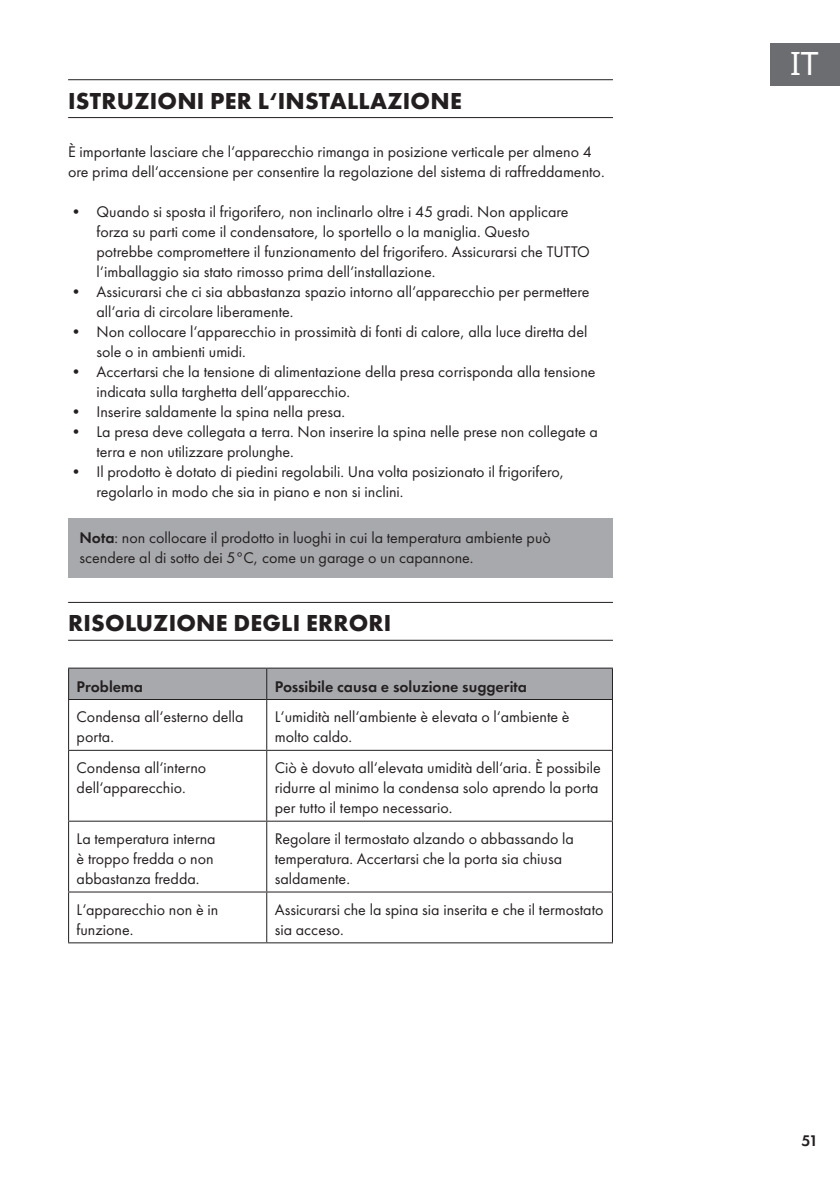
<style>
.page{position:relative;width:840px;height:1191px;background:#fff}
.page>*{position:absolute;margin:0;border:0;box-sizing:border-box;transform-origin:0 0}
.t1{font:32px "Noto Sans";color:#fff}
.t2{font:700 24px "Futura PTW08";letter-spacing:.01em;color:#231f20}
.t3{font:16px/20px "Futura PTW08";color:#231f20}
.t4{font:600 16px "Futura PTW08";color:#231f20}
.s1{font-weight:600}
</style>
<div class="page">
<div style="left:770px;top:43px;width:69px;height:42px;background:#6c6d70"></div>
<hr style="left:68px;top:79px;width:544px;height:1px;background:#231f20">
<hr style="left:68px;top:117px;width:544px;height:1px;background:#231f20">
<div style="left:68px;top:519px;width:544px;height:59px;background:#a8a9ad"></div>
<hr style="left:68px;top:602px;width:544px;height:1px;background:#231f20">
<hr style="left:68px;top:640px;width:544px;height:1px;background:#231f20">
<div style="left:69px;top:668px;width:542px;height:31px;background:#a8a9ad"></div>
<hr style="left:68px;top:667px;width:198px;height:1px;background:#231f20">
<hr style="left:68px;top:668px;width:1px;height:31px;background:#231f20">
<hr style="left:266px;top:667px;width:346px;height:1px;background:#231f20">
<hr style="left:266px;top:668px;width:1px;height:31px;background:#231f20">
<hr style="left:611px;top:668px;width:1px;height:31px;background:#231f20">
<hr style="left:68px;top:699px;width:198px;height:1px;background:#231f20">
<hr style="left:68px;top:700px;width:1px;height:50px;background:#231f20">
<hr style="left:266px;top:699px;width:346px;height:1px;background:#231f20">
<hr style="left:266px;top:700px;width:1px;height:50px;background:#231f20">
<hr style="left:611px;top:700px;width:1px;height:50px;background:#231f20">
<hr style="left:68px;top:750px;width:198px;height:1px;background:#231f20">
<hr style="left:68px;top:751px;width:1px;height:69px;background:#231f20">
<hr style="left:266px;top:750px;width:346px;height:1px;background:#231f20">
<hr style="left:266px;top:751px;width:1px;height:69px;background:#231f20">
<hr style="left:611px;top:751px;width:1px;height:69px;background:#231f20">
<hr style="left:68px;top:820px;width:198px;height:1px;background:#231f20">
<hr style="left:68px;top:821px;width:1px;height:70px;background:#231f20">
<hr style="left:266px;top:820px;width:346px;height:1px;background:#231f20">
<hr style="left:266px;top:821px;width:1px;height:70px;background:#231f20">
<hr style="left:611px;top:821px;width:1px;height:70px;background:#231f20">
<hr style="left:68px;top:891px;width:198px;height:1px;background:#231f20">
<hr style="left:68px;top:892px;width:1px;height:50px;background:#231f20">
<hr style="left:266px;top:891px;width:346px;height:1px;background:#231f20">
<hr style="left:266px;top:892px;width:1px;height:50px;background:#231f20">
<hr style="left:611px;top:892px;width:1px;height:50px;background:#231f20">
<hr style="left:68px;top:942px;width:198px;height:1px;background:#231f20">
<hr style="left:266px;top:942px;width:346px;height:1px;background:#231f20">
<h2 class="t2" style="left:68px;top:85px;width:395px">ISTRUZIONI PER L‘INSTALLAZIONE</h2>
<p class="t3" style="left:68px;top:141px;width:537px">È importante lasciare che l‘apparecchio rimanga in posizione verticale per almeno 4 ore prima dell‘accensione per consentire la regolazione del sistema di raffreddamento.</p>
<p class="t3" style="left:96px;top:201px;width:494px;text-indent:-28px">• Quando si sposta il frigorifero, non inclinarlo oltre i 45 gradi. Non applicare forza su parti come il condensatore, lo sportello o la maniglia. Questo potrebbe compromettere il funzionamento del frigorifero. Assicurarsi che TUTTO l‘imballaggio sia stato rimosso prima dell‘installazione.</p>
<p class="t3" style="left:96px;top:281px;width:494px;text-indent:-28px">• Assicurarsi che ci sia abbastanza spazio intorno all‘apparecchio per permettere all‘aria di circolare liberamente.</p>
<p class="t3" style="left:96px;top:321px;width:492px;text-indent:-28px">• Non collocare l‘apparecchio in prossimità di fonti di calore, alla luce diretta del sole o in ambienti umidi.</p>
<p class="t3" style="left:96px;top:361px;width:500px;text-indent:-28px">• Accertarsi che la tensione di alimentazione della presa corrisponda alla tensione indicata sulla targhetta dell‘apparecchio.</p>
<p class="t3" style="left:68px;top:401px;width:278px">• Inserire saldamente la spina nella presa.</p>
<p class="t3" style="left:96px;top:421px;width:502px;text-indent:-28px">• La presa deve collegata a terra. Non inserire la spina nelle prese non collegate a terra e non utilizzare prolunghe.</p>
<p class="t3" style="left:96px;top:461px;width:469px;text-indent:-28px">• Il prodotto è dotato di piedini regolabili. Una volta posizionato il frigorifero, regolarlo in modo che sia in piano e non si inclini.</p>
<p class="t3" style="left:79px;top:527px;width:472px"><span class="s1">Nota</span>: non collocare il prodotto in luoghi in cui la temperatura ambiente può scendere al di sotto dei 5°C, come un garage o un capannone.</p>
<h2 class="t2" style="left:68px;top:608px;width:324px">RISOLUZIONE DEGLI ERRORI</h2>
<p class="t4" style="left:77px;top:676px;width:68px">Problema</p>
<p class="t4" style="left:274px;top:676px;width:253px">Possibile causa e soluzione suggerita</p>
<p class="t3" style="left:77px;top:707px;width:168px">Condensa all‘esterno della porta.</p>
<p class="t3" style="left:274px;top:707px;width:296px">L‘umidità nell‘ambiente è elevata o l‘ambiente è molto caldo.</p>
<p class="t3" style="left:77px;top:757px;width:131px">Condensa all‘interno dell‘apparecchio.</p>
<p class="t3" style="left:274px;top:757px;width:327px">Ciò è dovuto all‘elevata umidità dell‘aria. È possibile ridurre al minimo la condensa solo aprendo la porta per tutto il tempo necessario.</p>
<p class="t3" style="left:77px;top:828px;width:140px">La temperatura interna è troppo fredda o non abbastanza fredda.</p>
<p class="t3" style="left:274px;top:828px;width:300px">Regolare il termostato alzando o abbassando la temperatura. Accertarsi che la porta sia chiusa saldamente.</p>
<p class="t3" style="left:77px;top:899px;width:143px">L‘apparecchio non è in funzione.</p>
<p class="t3" style="left:274px;top:899px;width:330px">Assicurarsi che la spina sia inserita e che il termostato sia acceso.</p>
<h1 class="t1" style="left:789px;top:42px;width:30px">IT</h1>
<p class="t4" style="left:801px;top:1130px;width:18px">51</p>
</div>
